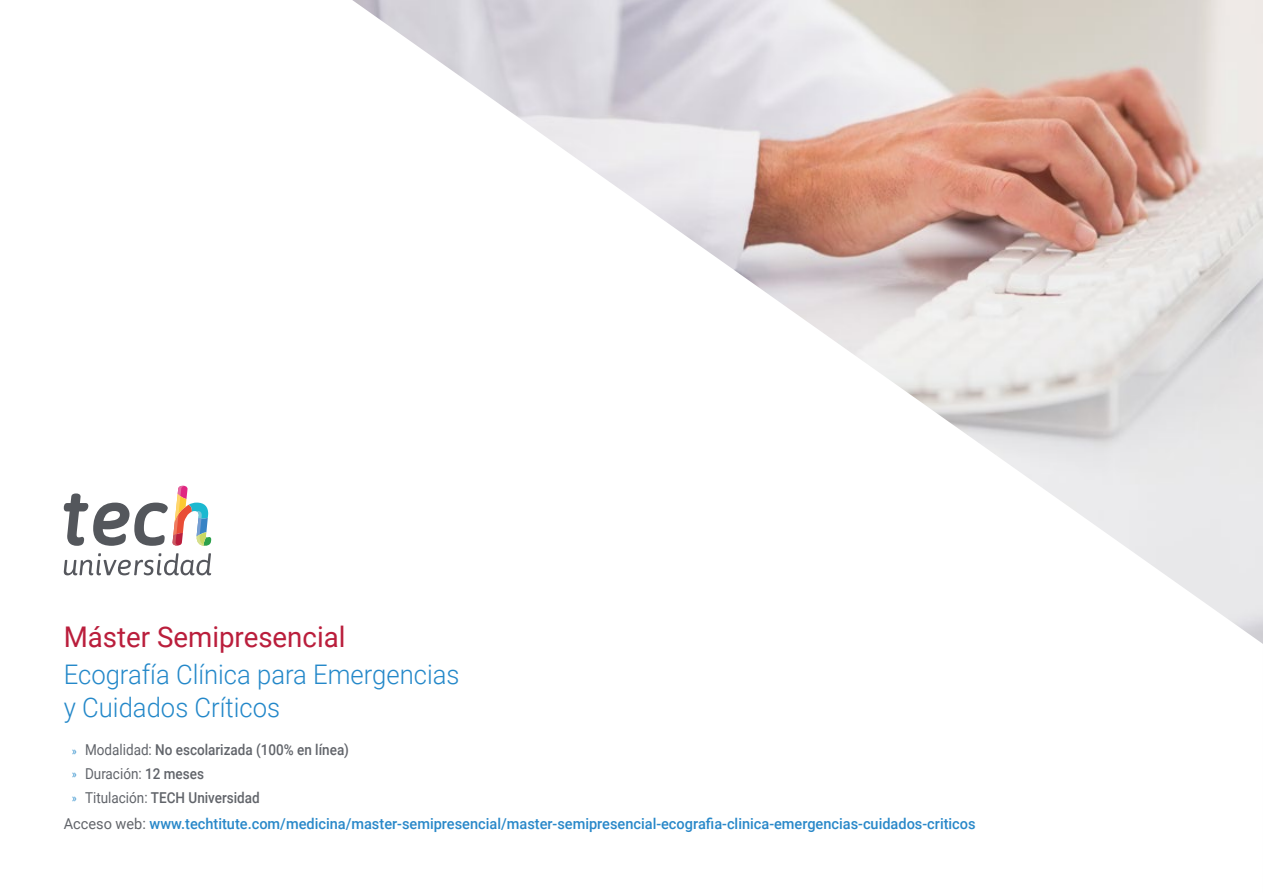
<style>
.page{position:relative;width:1263px;height:893px;background:#fff}
.page>*{position:absolute;margin:0;border:0;box-sizing:border-box;transform-origin:0 0}
.t1{font:28.5px "Roboto";color:#ba1e3c}
.t2{font:300 27px/33px "Roboto";color:#2488c9;scale:.95 1}
.t3{font:500 15px "Roboto";color:#2988c9}
.t4{font:500 15px/23.7px "Roboto";color:#61646a;scale:.9 1}
.s1{color:#2287c9}
.s2{font-family:"Myriad Pro";font-weight:400;font-size:12px;color:#2488c9}
.s3{font-weight:400}
.s4{font-weight:400;color:#61646a}
</style>
<div class="page">
<img style="left:352px;top:0;width:911px;height:644px">
<svg style="left:64px;top:486px;width:147px;height:60px"></svg>
<svg style="left:64px;top:553px;width:147px;height:22px"></svg>
<h1 class="t1" style="left:64px;top:617px;width:283px">Máster Semipresencial</h1>
<h2 class="t2" style="left:64px;top:657px;width:418px">Ecografía Clínica para Emergencias y Cuidados <span class="s1">Críticos</span></h2>
<p class="t4" style="left:72px;top:738px;width:309px"><span class="s2">»</span> <span class="s3">Modalidad:</span> No escolarizada (100% en línea) <span class="s2">»</span> <span class="s3">Duración:</span> 12 meses<br><span class="s2">»</span> <span class="s3">Titulación:</span> TECH Universidad</p>
<p class="t3" style="left:64px;top:813px;width:913px"><span class="s4">Acceso web:</span> www.techtitute.com/medicina/master-semipresencial/master-semipresencial-ecografia-clinica-emergencias-cuidados-criticos</p>
</div>
